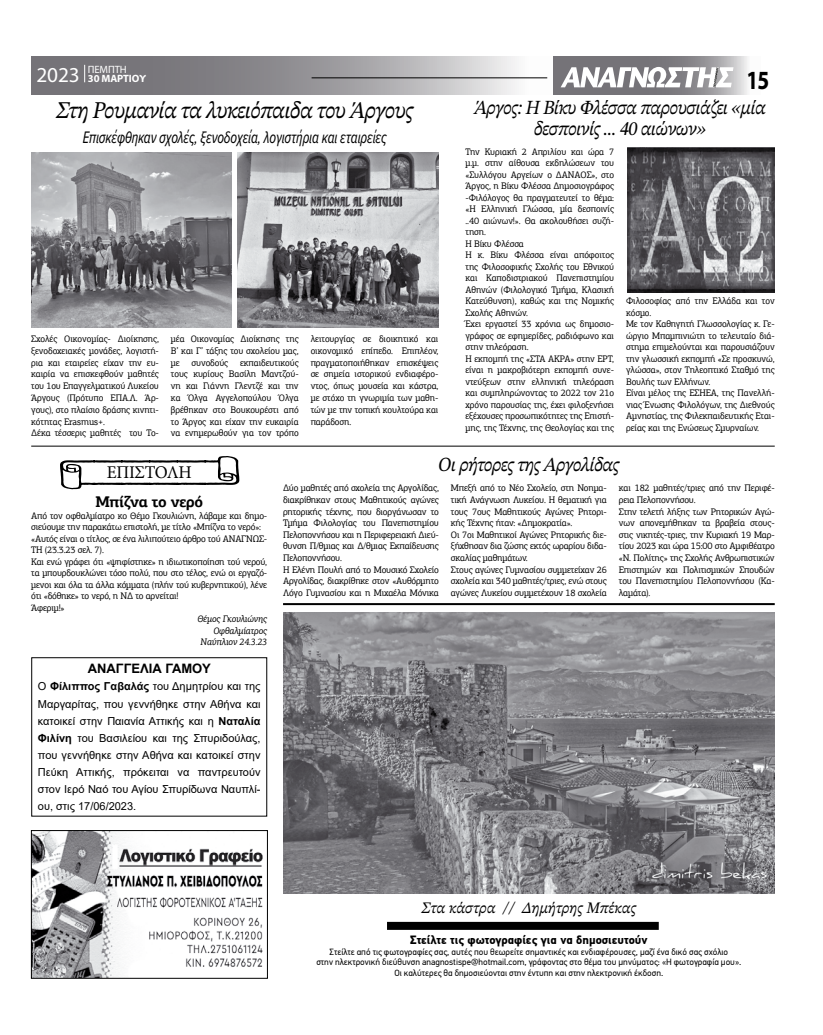
<style>
.page{position:relative;width:823px;height:1035px;background:#fff}
.page>*{position:absolute;margin:0;border:0;box-sizing:border-box;transform-origin:0 0}
.t1{font:700 26.3px "Myriad Pro";color:#000;scale:.81 1}
.t2{font:italic 24px "STIX Two Text";letter-spacing:-.02em;color:#000;scale:.93 1}
.t3{font:italic 20px/20px "STIX Two Text";letter-spacing:-.02em;color:#000;text-align:center;scale:.93 1}
.t4{font:17.9px "Minion Pro";letter-spacing:-.02em;color:#000}
.t5{font:italic 17.3px "Proxima Nova Cond";letter-spacing:-.01em;color:#000;scale:.81 1}
.t6{font:italic 16px "STIX Two Text";letter-spacing:.01em;color:#000;scale:.95 1}
.t7{font:700 15.5px "PF Agora Slab Pro";letter-spacing:-.02em;color:#000}
.t8{font:700 13px "Arial";color:#000}
.t9{font:700 12px "PF Din Text Pro";color:#000}
.t10{font:11px/17.1px "Arial";color:#000;text-align:justify}
.t11{font:700 10.6px/9.4px "Myriad Pro";letter-spacing:-.01em;color:#fff}
.t12{font:9.5px/11.5px "PF Agora Slab Pro";letter-spacing:-.02em;color:#000;scale:.96 1}
.t13{font:9.5px/11.6px "PF Agora Slab Pro";letter-spacing:-.02em;color:#000}
.t14{font:italic 9.5px/11.5px "PF Agora Slab Pro";letter-spacing:-.02em;color:#000;text-align:right}
.t15{font:9px/10.8px "PF Din Text Pro";color:#000;text-align:center}
.s1{font-weight:400}
.s2{font-weight:400;font-size:21.3px}
.s3{font-weight:700}
</style>
<div class="page">
<svg style="left:556px;top:57px;width:192px;height:38px;background:#8f8e92"></svg>
<svg style="left:31px;top:57px;width:525px;height:38px;background:#9e9ca0"></svg>
<svg style="left:560px;top:67px;width:173px;height:20px"></svg>
<hr style="left:311px;top:78px;width:236px;height:1px;background:#000">
<svg style="left:84px;top:65px;width:1px;height:17px"></svg>
<div style="left:387px;top:922px;width:271px;height:8px;background:#000"></div>
<hr style="left:283px;top:603px;width:491px;height:2px;background:#000">
<img style="left:283px;top:612px;width:491px;height:281px">
<img style="left:33px;top:832px;width:230px;height:144px">
<div style="left:31px;top:830px;width:236px;height:148px;border:1px solid #000"></div>
<img style="left:31px;top:152px;width:201px;height:175px">
<img style="left:237px;top:152px;width:201px;height:176px">
<div style="left:31px;top:657px;width:236px;height:159px;border:1px solid #000"></div>
<svg style="left:60px;top:456px;width:179px;height:33px"></svg>
<img style="left:627px;top:147px;width:147px;height:145px">
<hr style="left:31px;top:446px;width:743px;height:1px;background:#000">
<p class="t11" style="left:37px;top:64px;width:111px;text-indent:51px"><span class="s1">ΠΕΜΠΤΗ<br></span><span class="s2">2023</span> 30 ΜΑΡΤΙΟΥ</p>
<h1 class="t1" style="left:746px;top:63px;width:29px">15</h1>
<h2 class="t2" style="left:56px;top:92px;width:386px">Στη Ρουμανία τα λυκειόπαιδα του Άργους</h2>
<h3 class="t5" style="left:83px;top:125px;width:376px">Επισκέφθηκαν σχολές, ξενοδοχεία, λογιστήρια και εταιρείες</h3>
<p class="t12" style="left:31px;top:333px;width:134px;line-height:11.8px">Σχολές Οικονομίας- Διοίκησης, ξενοδοχειακές μονάδες, λογιστή&shy;ρια και εταιρείες είχαν την ευ&shy;καιρία να επισκεφθούν μαθητές του 1ου Επαγγελματικού Λυκείου<br>Άργους (Πρότυπο ΕΠΑ.Λ. Άρ&shy;γους), στο πλαίσιο δράσης κινητι&shy;κότητας Erasmus+.<br>Δέκα τέσσερις μαθητές του Το-</p>
<p class="t12" style="left:171px;top:333px;width:134px;line-height:11.8px;text-align:justify">μέα Οικονομίας Διοίκησης της Β’ και Γ’ τάξης του σχολείου μας, με συνοδούς εκπαιδευτικούς τους κυρίους Βασίλη Μαντζού&shy;νη και Γιάννη Γλεντζέ και την κα Όλγα Αγγελοπούλου Όλγα βρέθηκαν στο Βουκουρέστι από το Άργος και είχαν την ευκαιρία να ενημερωθούν για τον τρόπο</p>
<p class="t12" style="left:310px;top:333px;width:134px;line-height:11.8px;text-align:justify">λειτουργίας σε διοικητικό και οικονομικό επίπεδο. Επιπλέον, πραγματοποιήθηκαν επισκέψεις σε σημεία ιστορικού ενδιαφέρο&shy;ντος, όπως μουσεία και κάστρα, με στόχο τη γνωριμία των μαθη&shy;τών με την τοπική κουλτούρα και παράδοση.</p>
<h3 class="t3" style="left:474px;top:98px;width:315px">Άργος: Η Βίκυ Φλέσσα παρουσιάζει «μία δεσποινίς … 40 αιώνων»</h3>
<p class="t12" style="left:465px;top:145px;width:156px">Την Κυριακή 2 Απριλίου και ώρα 7 μ.μ. στην αίθουσα εκδηλώσεων του «Συλλόγου Αργείων ο ΔΑΝΑΟΣ», στο<br>Άργος, η Βίκυ Φλέσσα Δημοσιογράφος -Φιλόλογος θα πραγματευτεί το θέμα: «Η Ελληνική Γλώσσα, μία δεσποινίς ..40 αιώνων!». Θα ακολουθήσει συζή&shy;τηση.<br>Η Βίκυ Φλέσσα<br>H κ. Βίκυ Φλέσσα είναι απόφοιτος της Φιλοσοφικής Σχολής του Εθνικού και Καποδιστριακού Πανεπιστημίου<br>Αθηνών (Φιλολογικό Τμήμα, Κλασική<br>Κατεύθυνση), καθώς και της Νομικής<br>Σχολής Αθηνών.<br>Έχει εργαστεί 33 χρόνια ως δημοσιο&shy;γράφος σε εφημερίδες, ραδιόφωνο και στην τηλεόραση.<br>Η εκπομπή της «ΣΤΑ ΑΚΡΑ» στην ΕΡΤ, είναι η μακροβιότερη εκπομπή συνε&shy;ντεύξεων στην ελληνική τηλεόραση και συμπληρώνοντας το 2022 τον 21ο χρόνο παρουσίας της, έχει φιλοξενήσει εξέχουσες προσωπικότητες της Επιστή&shy;μης, της Τέχνης, της Θεολογίας και της</p>
<p class="t12" style="left:625px;top:295px;width:156px">Φιλοσοφίας από την Ελλάδα και τον κόσμο.<br>Με τον Καθηγητή Γλωσσολογίας κ. Γε&shy;ώργιο Μπαμπινιώτη το τελευταίο διά&shy;στημα επιμελούνται και παρουσιάζουν την γλωσσική εκπομπή «Σε προσκυνώ, γλώσσα», στον Τηλεοπτικό Σταθμό της<br>Βουλής των Ελλήνων.<br>Είναι μέλος της ΕΣΗΕΑ, της Πανελλή&shy;νιας Ένωσης Φιλολόγων, της Διεθνούς<br>Αμνηστίας, της Φιλεκπαιδευτικής Εται&shy;ρείας και της Ενώσεως Σμυρναίων.</p>
<h3 class="t4" style="left:107px;top:461px;width:86px">ΕΠΙΣΤΟΛΗ</h3>
<h3 class="t3" style="left:438px;top:454px;width:196px">Οι ρήτορες της Αργολίδας</h3>
<p class="t13" style="left:283px;top:482px;width:157px">Δύο μαθητές από σχολεία της Αργολίδας, διακρίθηκαν στους Μαθητικούς αγώνες ρητορικής τέχνης, που διοργάνωσαν το Τμήμα Φιλολογίας του Πανεπιστημίου Πελοποννήσου και η Περιφερειακή Διεύ&shy;θυνση Π/θμιας και Δ/θμιας Εκπαίδευσης Πελοποννήσου.<br>Η Ελένη Πουλή από το Μουσικό Σχολείο Αργολίδας, διακρίθηκε στον «Αυθόρμητο Λόγο Γυμνασίου και η Μιχαέλα Μόνικα</p>
<p class="t13" style="left:450px;top:482px;width:157px">Μπεξή από το Νέο Σχολείο, στη Νοημα&shy;τική Ανάγνωση Λυκείου. Η θεματική για τους 7ους Μαθητικούς Αγώνες Ρητορι&shy;κής Τέχνης ήταν: «Δημοκρατία».<br>Οι 7οι Μαθητικοί Αγώνες Ρητορικής διε&shy;ξήχθησαν δια ζώσης εκτός ωραρίου διδα&shy;σκαλίας μαθημάτων.<br>Στους αγώνες Γυμνασίου συμμετείχαν 26 σχολεία και 340 μαθητές/τριες, ενώ στους αγώνες Λυκείου συμμετέχουν 18 σχολεία</p>
<p class="t13" style="left:618px;top:482px;width:157px">και 182 μαθητές/τριες από την Περιφέ&shy;ρεια Πελοποννήσου.<br>Στην τελετή λήξης των Ρητορικών Αγώ&shy;νων απονεμήθηκαν τα βραβεία στους&shy;στις νικητές-τριες, την Κυριακή 19 Μαρ&shy;τίου 2023 και ώρα 15:00 στο Αμφιθέατρο «Ν. Πολίτης» της Σχολής Ανθρωπιστικών Επιστημών και Πολιτισμικών Σπουδών του Πανεπιστημίου Πελοποννήσου (Κα&shy;λαμάτα).</p>
<h3 class="t7" style="left:95px;top:492px;width:109px">Μπίζνα το νερό</h3>
<p class="t13" style="left:31px;top:509px;width:237px">Από τον οφθαλμίατρο κο Θέμο Γκουλιώνη, λάβαμε και δημο&shy;σιεύουμε την παρακάτω επιστολή, με τίτλο «Μπίζνα το νερό»: «Αυτός είναι ο τίτλος, σε ένα λιλιπούτειο άρθρο τού ΑΝΑΓΝΩΣ-ΤΗ (23.3.23 σελ. 7).<br>Και ενώ γράφει ότι «ψηφίστηκε» η ιδιωτικοποίηση τού νερού, τα μπουρδουκλώνει τόσο πολύ, που στο τέλος, ενώ οι εργαζό&shy;μενοι και όλα τα άλλα κόμματα (πλήν τού κυβερνητικού), λένε ότι «δόθηκε» το νερό, η ΝΔ το αρνείται!<br>Άφεριμ!»</p>
<p class="t14" style="left:197px;top:613px;width:71px">Θέμος Γκουλιώνης<br>Οφθαλμίατρος<br>Ναύπλιον 24.3.23</p>
<h3 class="t8" style="left:88px;top:659px;width:124px">ΑΝΑΓΓΕΛΙΑ ΓΑΜΟΥ</h3>
<p class="t10" style="left:38px;top:678px;width:224px">Ο <span class="s3">Φίλιππος Γαβαλάς</span> του Δημητρίου και της Μαργαρίτας, που γεννήθηκε στην Αθήνα και κατοικεί στην Παιανία Αττικής και η <span class="s3">Ναταλία Φιλίνη</span> του Βασιλείου και της Σπυριδούλας, που γεννήθηκε στην Αθήνα και κατοικεί στην Πεύκη Αττικής, πρόκειται να παντρευτούν στον Ιερό Ναό του Αγίου Σπυρίδωνα Ναυπλί&shy;ου, στις 17/06/2023.</p>
<h3 class="t6" style="left:421px;top:896px;width:227px">Στα κάστρα // Δημήτρης Μπέκας</h3>
<p class="t9" style="left:410px;top:932px;width:239px">Στείλτε τις φωτογραφίες για να δημοσιευτούν</p>
<p class="t15" style="left:316px;top:946px;width:426px">Στείλτε από τις φωτογραφίες σας, αυτές που θεωρείτε σημαντικές και ενδιαφέρουσες, μαζί ένα δικό σας σχόλιο<br>στην ηλεκτρονική διεύθυνση anagnostispe@hotmail.com, γράφοντας στο θέμα του μηνύματος: «Η φωτογραφία μου».<br>Οι καλύτερες θα δημοσιεύονται στην έντυπη και στην ηλεκτρονική έκδοση.</p>
</div>
